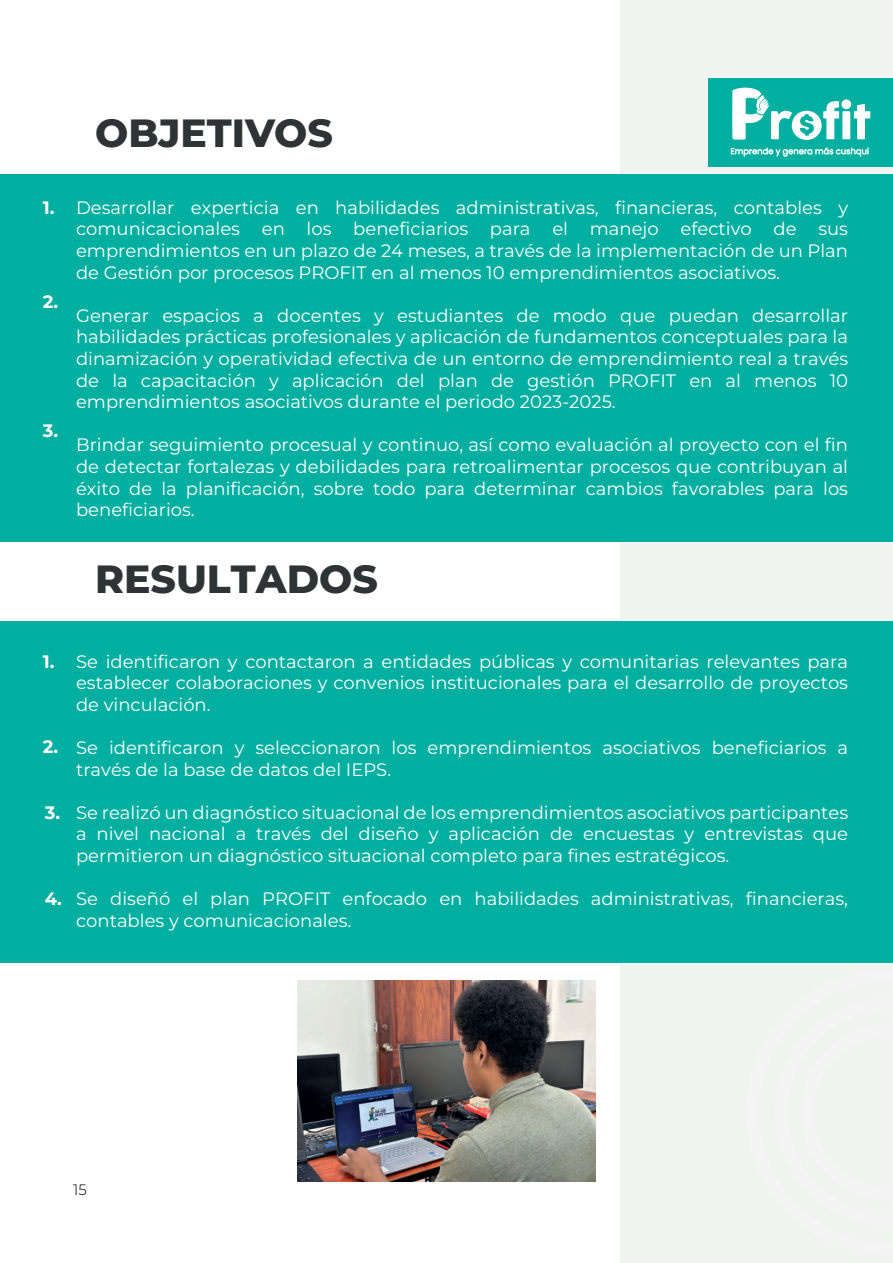
<style>
.page{position:relative;width:893px;height:1263px;background:#fff}
.page>*{position:absolute;margin:0;border:0;box-sizing:border-box;transform-origin:0 0}
.t1{font:800 39.3px "Montserrat";color:#2e3335}
.t2{font:18px/21.6px "Montserrat";color:#fff;text-align:justify}
.t3{font:700 18px "Montserrat";color:#fff}
.t4{font:300 15px "Montserrat";color:#000001}
</style>
<div class="page">
<div style="left:621px;top:0;width:272px;height:1263px;background:#f1f3f1"></div>
<div style="left:708px;top:78px;width:185px;height:88px;background:#00afa0"></div>
<div style="left:0;top:175px;width:893px;height:367px;background:#00afa0"></div>
<div style="left:0;top:621px;width:893px;height:342px;background:#00afa0"></div>
<div style="left:842px;top:111px;width:8px;height:28px;background:#fff"></div>
<svg style="left:854px;top:104px;width:16px;height:35px"></svg>
<div style="left:841px;top:99px;width:10px;height:10px;background:#fff;border-radius:50%"></div>
<svg style="left:731px;top:147px;width:138px;height:10px"></svg>
<svg style="left:732px;top:87px;width:107px;height:53px"></svg>
<img style="left:298px;top:981px;width:297px;height:200px">
<h1 class="t1" style="left:95px;top:104px;width:239px">OBJETIVOS</h1>
<p class="t3" style="left:43px;top:194px;width:13px">1.</p>
<p class="t3" style="left:43px;top:288px;width:17px">2.</p>
<p class="t3" style="left:43px;top:418px;width:17px">3.</p>
<p class="t2" style="left:76px;top:196px;width:773px">Desarrollar experticia en habilidades administrativas, financieras, contables y comunicacionales en los beneficiarios para el manejo efectivo de sus emprendimientos en un plazo de 24 meses, a través de la implementación de un Plan de Gestión por procesos PROFIT en al menos 10 emprendimientos asociativos.</p>
<p class="t2" style="left:76px;top:304px;width:773px">Generar espacios a docentes y estudiantes de modo que puedan desarrollar habilidades prácticas profesionales y aplicación de fundamentos conceptuales para la dinamización y operatividad efectiva de un entorno de emprendimiento real a través de la capacitación y aplicación del plan de gestión PROFIT en al menos 10 emprendimientos asociativos durante el periodo 2023-2025.</p>
<p class="t2" style="left:76px;top:434px;width:773px">Brindar seguimiento procesual y continuo, así como evaluación al proyecto con el fin de detectar fortalezas y debilidades para retroalimentar procesos que contribuyan al éxito de la planificación, sobre todo para determinar cambios favorables para los beneficiarios.</p>
<h1 class="t1" style="left:95px;top:550px;width:284px">RESULTADOS</h1>
<p class="t3" style="left:43px;top:648px;width:13px">1.</p>
<p class="t3" style="left:43px;top:733px;width:17px">2.</p>
<p class="t3" style="left:45px;top:799px;width:17px">3.</p>
<p class="t3" style="left:45px;top:886px;width:19px">4.</p>
<p class="t2" style="left:76px;top:650px;width:773px">Se identificaron y contactaron a entidades públicas y comunitarias relevantes para establecer colaboraciones y convenios institucionales para el desarrollo de proyectos de vinculación.</p>
<p class="t2" style="left:76px;top:736px;width:773px">Se identificaron y seleccionaron los emprendimientos asociativos beneficiarios a través de la base de datos del IEPS.</p>
<p class="t2" style="left:76px;top:801px;width:773px">Se realizó un diagnóstico situacional de los emprendimientos asociativos participantes a nivel nacional a través del diseño y aplicación de encuestas y entrevistas que permitieron un diagnóstico situacional completo para fines estratégicos.</p>
<p class="t2" style="left:76px;top:887px;width:773px">Se diseñó el plan PROFIT enfocado en habilidades administrativas, financieras, contables y comunicacionales.</p>
<p class="t4" style="left:73px;top:1180px;width:15px">15</p>
</div>
